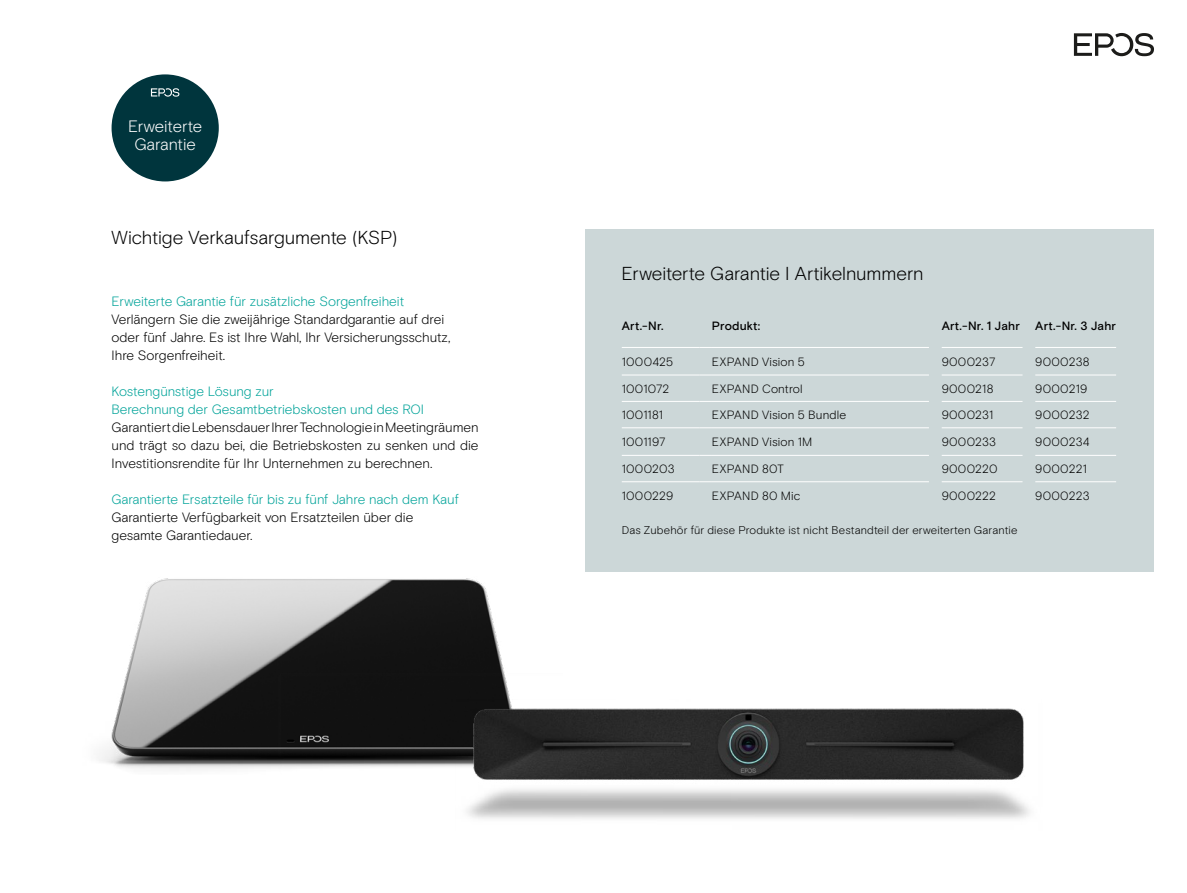
<style>
.page{position:relative;width:1187px;height:893px;background:#fff}
.page>*{position:absolute;margin:0;border:0;box-sizing:border-box;transform-origin:0 0}
.t1{font:300 18.75px "EPOS Basis";letter-spacing:-.01em;color:#000}
.t2{font:300 16.5px/18px "EPOS Basis";letter-spacing:-.01em;color:#fff;text-align:center}
.t3{font:300 13.5px/18px "EPOS Basis";letter-spacing:-.005em;color:#000}
.t4{font:300 13.5px/18px "EPOS Basis";letter-spacing:-.005em;color:#00a399}
.t5{font:300 12px "EPOS Basis";letter-spacing:.02em;color:#000}
.t6{font:500 12px "EPOS Basis";letter-spacing:.02em;color:#000}
.t7{font:300 11.25px "EPOS Basis";letter-spacing:.015em;color:#000}
</style>
<div class="page">
<div style="left:112px;top:74px;width:107px;height:107px;background:#00353d;border-radius:50%"></div>
<svg style="left:151px;top:88px;width:28px;height:9px"></svg>
<svg style="left:1073px;top:33px;width:80px;height:23px"></svg>
<div style="left:585px;top:230px;width:568px;height:342px;background:#ccd7d8"></div>
<hr style="left:621px;top:347px;width:78px;height:1px;background:#fff">
<svg style="left:699px;top:347px;width:13px;height:1px"></svg>
<hr style="left:712px;top:347px;width:216px;height:1px;background:#fff">
<hr style="left:941px;top:347px;width:81px;height:1px;background:#fff">
<hr style="left:1035px;top:347px;width:80px;height:1px;background:#fff">
<hr style="left:621px;top:375px;width:78px;height:1px;background:#fff">
<svg style="left:699px;top:375px;width:13px;height:1px"></svg>
<hr style="left:712px;top:375px;width:216px;height:1px;background:#fff">
<hr style="left:941px;top:375px;width:81px;height:1px;background:#fff">
<hr style="left:1035px;top:375px;width:80px;height:1px;background:#fff">
<hr style="left:621px;top:401px;width:78px;height:1px;background:#fff">
<svg style="left:699px;top:401px;width:13px;height:1px"></svg>
<hr style="left:712px;top:401px;width:216px;height:1px;background:#fff">
<hr style="left:941px;top:401px;width:81px;height:1px;background:#fff">
<hr style="left:1035px;top:401px;width:80px;height:1px;background:#fff">
<hr style="left:621px;top:427px;width:78px;height:1px;background:#fff">
<svg style="left:699px;top:427px;width:13px;height:1px"></svg>
<hr style="left:712px;top:427px;width:216px;height:1px;background:#fff">
<hr style="left:941px;top:427px;width:81px;height:1px;background:#fff">
<hr style="left:1035px;top:427px;width:80px;height:1px;background:#fff">
<hr style="left:621px;top:455px;width:78px;height:1px;background:#fff">
<svg style="left:699px;top:455px;width:13px;height:1px"></svg>
<hr style="left:712px;top:455px;width:216px;height:1px;background:#fff">
<hr style="left:941px;top:455px;width:81px;height:1px;background:#fff">
<hr style="left:1035px;top:455px;width:80px;height:1px;background:#fff">
<hr style="left:621px;top:481px;width:78px;height:1px;background:#fff">
<svg style="left:699px;top:481px;width:13px;height:1px"></svg>
<hr style="left:712px;top:481px;width:216px;height:1px;background:#fff">
<hr style="left:941px;top:481px;width:81px;height:1px;background:#fff">
<hr style="left:1035px;top:481px;width:80px;height:1px;background:#fff">
<img style="left:99px;top:578px;width:411px;height:192px">
<img style="left:451px;top:699px;width:579px;height:120px">
<p class="t2" style="left:128px;top:117px;width:76px">Erweiterte<br>Garantie</p>
<h1 class="t1" style="left:112px;top:227px;width:287px">Wichtige Verkaufsargumente (KSP)</h1>
<p class="t4" style="left:112px;top:292px;width:294px">Erweiterte Garantie für zusätzliche Sorgenfreiheit</p>
<p class="t3" style="left:112px;top:310px;width:340px">Verlängern Sie die zweijährige Standardgarantie auf drei oder fünf Jahre. Es ist Ihre Wahl, Ihr Versicherungsschutz,<br>Ihre Sorgenfreiheit.</p>
<p class="t4" style="left:112px;top:382px;width:314px">Kostengünstige Lösung zur<br>Berechnung der Gesamtbetriebskosten und des ROI</p>
<p class="t3" style="left:112px;top:418px;width:368px;text-align:justify">Garantiert die Lebensdauer Ihrer Technologie in Meetingräumen und trägt so dazu bei, die Betriebskosten zu senken und die Investitionsrendite für Ihr Unternehmen zu berechnen.</p>
<p class="t4" style="left:112px;top:490px;width:349px">Garantierte Ersatzteile für bis zu fünf Jahre nach dem Kauf</p>
<p class="t3" style="left:112px;top:508px;width:303px">Garantierte Verfügbarkeit von Ersatzteilen über die gesamte Garantiedauer.</p>
<h1 class="t1" style="left:621px;top:263px;width:303px">Erweiterte Garantie I Artikelnummern</h1>
<p class="t6" style="left:621px;top:319px;width:43px">Art.-Nr.</p>
<p class="t6" style="left:712px;top:319px;width:50px">Produkt:</p>
<p class="t6" style="left:941px;top:319px;width:80px">Art.-Nr. 1 Jahr</p>
<p class="t6" style="left:1035px;top:319px;width:82px">Art.-Nr. 3 Jahr</p>
<p class="t5" style="left:621px;top:355px;width:53px">1000425</p>
<p class="t5" style="left:712px;top:355px;width:94px">EXPAND Vision 5</p>
<p class="t5" style="left:941px;top:355px;width:55px">9000237</p>
<p class="t5" style="left:1035px;top:355px;width:56px">9000238</p>
<p class="t5" style="left:621px;top:382px;width:49px">1001072</p>
<p class="t5" style="left:712px;top:382px;width:92px">EXPAND Control</p>
<p class="t5" style="left:941px;top:382px;width:53px">9000218</p>
<p class="t5" style="left:1035px;top:382px;width:54px">9000219</p>
<p class="t5" style="left:621px;top:408px;width:43px">1001181</p>
<p class="t5" style="left:712px;top:408px;width:136px">EXPAND Vision 5 Bundle</p>
<p class="t5" style="left:941px;top:408px;width:53px">9000231</p>
<p class="t5" style="left:1035px;top:408px;width:56px">9000232</p>
<p class="t5" style="left:621px;top:435px;width:45px">1001197</p>
<p class="t5" style="left:712px;top:435px;width:102px">EXPAND Vision 1M</p>
<p class="t5" style="left:941px;top:435px;width:56px">9000233</p>
<p class="t5" style="left:1035px;top:435px;width:56px">9000234</p>
<p class="t5" style="left:621px;top:462px;width:54px">1000203</p>
<p class="t5" style="left:712px;top:462px;width:73px">EXPAND 80T</p>
<p class="t5" style="left:941px;top:462px;width:57px">9000220</p>
<p class="t5" style="left:1035px;top:462px;width:53px">9000221</p>
<p class="t5" style="left:621px;top:488px;width:53px">1000229</p>
<p class="t5" style="left:712px;top:488px;width:90px">EXPAND 80 Mic</p>
<p class="t5" style="left:941px;top:488px;width:56px">9000222</p>
<p class="t5" style="left:1035px;top:488px;width:56px">9000223</p>
<p class="t7" style="left:621px;top:523px;width:397px">Das Zubehör für diese Produkte ist nicht Bestandteil der erweiterten Garantie</p>
</div>
